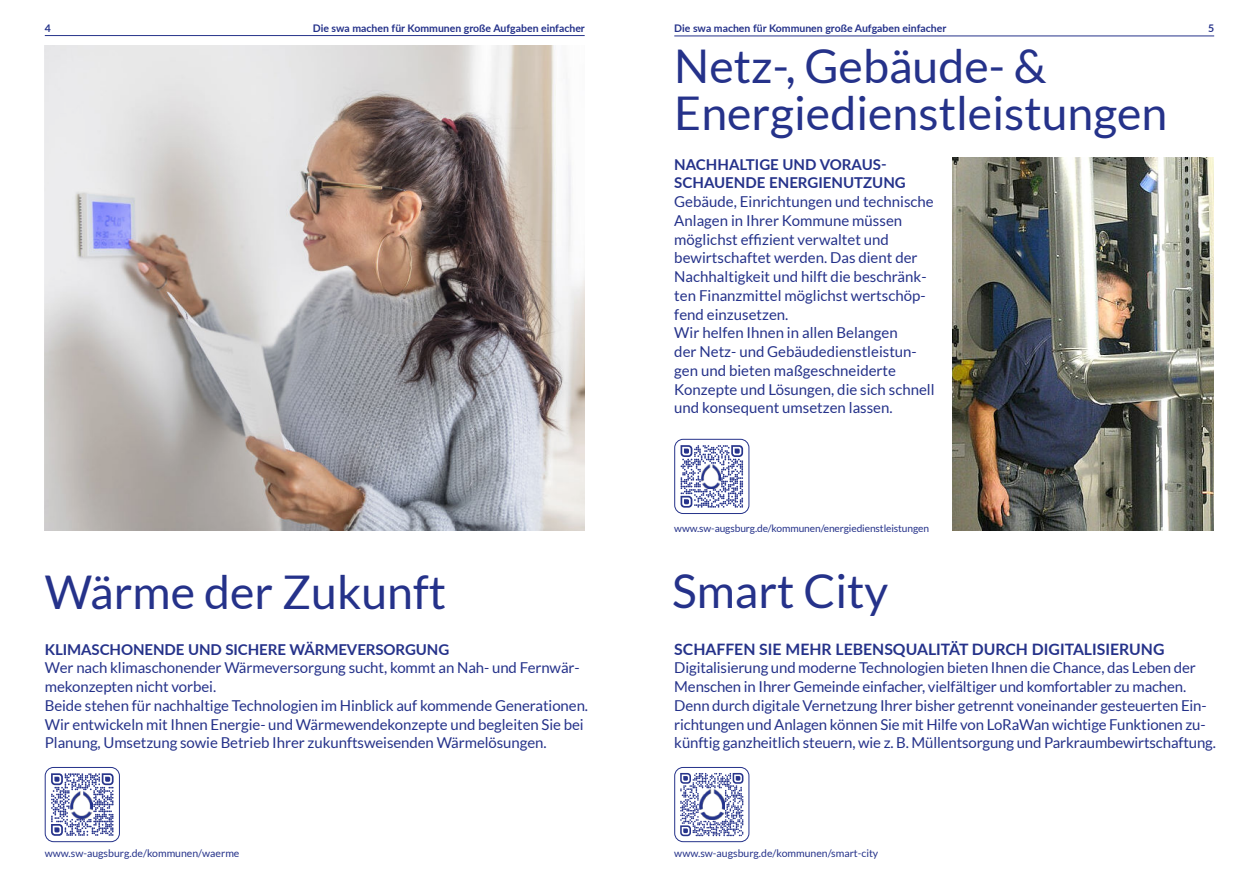
<style>
.page{position:relative;width:1259px;height:893px;background:#fff}
.page>*{position:absolute;margin:0;border:0;box-sizing:border-box;transform-origin:0 0}
.t1{font:46.5px/46.8px "Lato";color:#25328a}
.t2{font:700 15.75px "Lato";color:#25328a}
.t3{font:15px/18.8px "Lato";letter-spacing:-.005em;color:#25328a}
.t4{font:700 15px/18.8px "Lato";letter-spacing:-.005em;color:#25328a}
.t5{font:700 10.5px "Lato";color:#25328a}
.t6{font:10.5px "Lato";color:#25328a}
.t7{font:10.2px "Lato";letter-spacing:-.01em;color:#25328a}
</style>
<div class="page">
<img style="left:952px;top:157px;width:261px;height:373px">
<hr style="left:674px;top:36px;width:540px;height:1px;background:#25328a">
<hr style="left:45px;top:35px;width:539px;height:1px;background:#25328a">
<img style="left:45px;top:45px;width:539px;height:485px">
<svg style="left:46px;top:768px;width:73px;height:73px"></svg>
<img style="left:71px;top:791px;width:21px;height:27px">
<div style="left:45px;top:767px;width:75px;height:75px;border:1px solid #25328a;border-radius:8px"></div>
<svg style="left:675px;top:768px;width:73px;height:73px"></svg>
<img style="left:699px;top:789px;width:25px;height:31px">
<div style="left:674px;top:767px;width:75px;height:75px;border:1px solid #25328a;border-radius:8px"></div>
<svg style="left:675px;top:440px;width:73px;height:73px"></svg>
<img style="left:701px;top:465px;width:19px;height:23px">
<div style="left:674px;top:439px;width:75px;height:75px;border:1px solid #25328a;border-radius:8px"></div>
<p class="t5" style="left:45px;top:23px;width:8px">4</p>
<p class="t5" style="left:313px;top:24px;width:273px">Die swa machen für Kommunen große Aufgaben einfacher</p>
<p class="t5" style="left:674px;top:24px;width:273px">Die swa machen für Kommunen große Aufgaben einfacher</p>
<p class="t5" style="left:1208px;top:23px;width:8px">5</p>
<h1 class="t1" style="left:674px;top:43px;width:495px">Netz-, Gebäude- &amp;<br>Energiedienstleistungen</h1>
<p class="t4" style="left:674px;top:155px;width:233px">NACHHALTIGE UND VORAUS-<br>SCHAUENDE ENERGIENUTZUNG</p>
<p class="t3" style="left:674px;top:193px;width:262px">Gebäude, Einrichtungen und technische Anlagen in Ihrer Kommune müssen möglichst effizient verwaltet und bewirtschaftet werden. Das dient der Nachhaltigkeit und hilft die beschränk&shy;ten Finanzmittel möglichst wertschöp&shy;fend einzusetzen.<br>Wir helfen Ihnen in allen Belangen<br>der Netz- und Gebäudedienstleistun&shy;gen und bieten maßgeschneiderte Konzepte und Lösungen, die sich schnell und konsequent umsetzen lassen.</p>
<p class="t7" style="left:674px;top:522px;width:256px">www.sw-augsburg.de/kommunen/energiedienstleistungen</p>
<h1 class="t1" style="left:45px;top:569px;width:403px">Wärme der Zukunft</h1>
<p class="t4" style="left:45px;top:640px;width:406px">KLIMASCHONENDE UND SICHERE WÄRMEVERSORGUNG</p>
<p class="t3" style="left:45px;top:659px;width:545px">Wer nach klimaschonender Wärmeversorgung sucht, kommt an Nah- und Fernwär&shy;mekonzepten nicht vorbei.<br>Beide stehen für nachhaltige Technologien im Hinblick auf kommende Generationen.<br>Wir entwickeln mit Ihnen Energie- und Wärmewendekonzepte und begleiten Sie bei Planung, Umsetzung sowie Betrieb Ihrer zukunftsweisenden Wärmelösungen.</p>
<h1 class="t1" style="left:672px;top:568px;width:218px">Smart City</h1>
<p class="t2" style="left:674px;top:640px;width:491px">SCHAFFEN SIE MEHR LEBENSQUALITÄT DURCH DIGITALISIERUNG</p>
<p class="t3" style="left:674px;top:659px;width:543px">Digitalisierung und moderne Technologien bieten Ihnen die Chance, das Leben der Menschen in Ihrer Gemeinde einfacher, vielfältiger und komfortabler zu machen.<br>Denn durch digitale Vernetzung Ihrer bisher getrennt voneinander gesteuerten Ein&shy;richtungen und Anlagen können Sie mit Hilfe von LoRaWan wichtige Funktionen zu&shy;künftig ganzheitlich steuern, wie z. B. Müllentsorgung und Parkraumbewirtschaftung.</p>
<p class="t6" style="left:45px;top:848px;width:196px">www.sw-augsburg.de/kommunen/waerme</p>
<p class="t6" style="left:674px;top:848px;width:205px">www.sw-augsburg.de/kommunen/smart-city</p>
</div>
